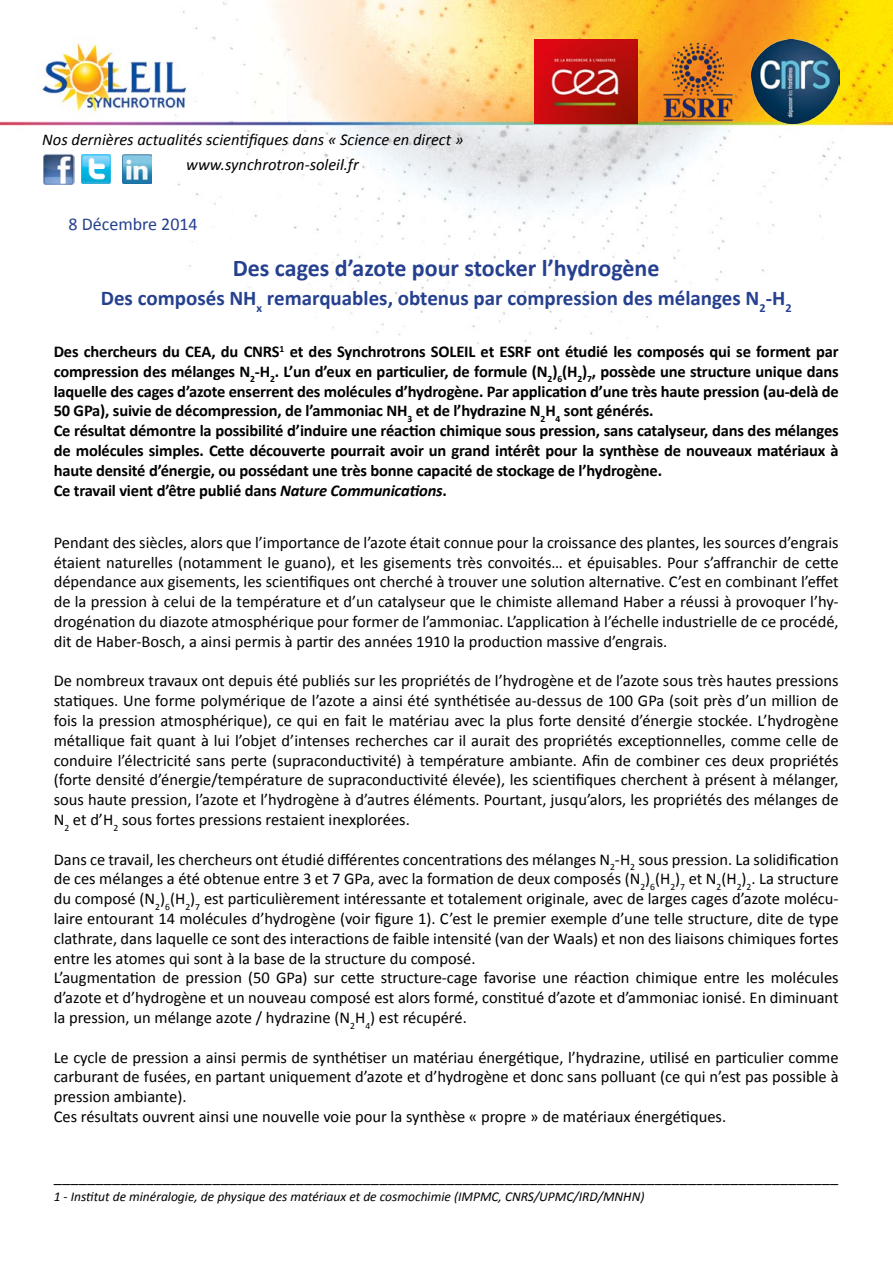
<style>
.page{position:relative;width:893px;height:1263px;background:#fff}
.page>*{position:absolute;margin:0;border:0;box-sizing:border-box;transform-origin:0 0}
.t1{font:700 24px "Calibri";color:#25408f}
.t2{font:700 21px "Calibri";color:#25408f}
.t3{font:18px "Calibri";color:#25408f}
.t4{font:16.5px/19.8px "Calibri";color:#000;text-align:justify}
.t5{font:700 16.5px/19.8px "Calibri";letter-spacing:-.01em;color:#000}
.t6{font:italic 16.5px "Calibri";color:#000}
.t7{font:italic 13.5px "Calibri";color:#000}
.s1{font-style:italic}
</style>
<div class="page">
<img style="left:0;top:0;width:893px;height:372px">
<img style="left:43px;top:154px;width:31px;height:31px">
<img style="left:81px;top:155px;width:29px;height:29px">
<img style="left:122px;top:155px;width:29px;height:29px">
<img style="left:752px;top:39px;width:87px;height:84px">
<img style="left:534px;top:39px;width:103px;height:84px">
<img style="left:660px;top:39px;width:76px;height:84px">
<p class="t6" style="left:42px;top:128px;width:423px">Nos dernières actualités scientifiques dans « Science en direct »</p>
<p class="t6" style="left:186px;top:154px;width:174px">www.synchrotron-soleil.fr</p>
<p class="t3" style="left:69px;top:213px;width:131px">8 Décembre 2014</p>
<h1 class="t1" style="left:233px;top:253px;width:428px">Des cages d’azote pour stocker l’hydrogène</h1>
<p class="t2" style="left:101px;top:284px;width:692px">Des composés NH<sub>x</sub> remarquables, obtenus par compression des mélanges N<sub>2</sub>-H<sub>2</sub></p>
<p class="t5" style="left:54px;top:342px;width:787px">Des chercheurs du CEA, du CNRS<sup>1</sup> et des Synchrotrons SOLEIL et ESRF ont étudié les composés qui se forment par compression des mélanges N<sub>2</sub>-H<sub>2</sub>. L’un d’eux en particulier, de formule (N<sub>2</sub>)<sub>6</sub>(H<sub>2</sub>)<sub>7</sub>, possède une structure unique dans laquelle des cages d’azote enserrent des molécules d’hydrogène. Par application d’une très haute pression (au-delà de 50 GPa), suivie de décompression, de l’ammoniac NH<sub>3</sub> et de l’hydrazine N<sub>2</sub>H<sub>4</sub> sont générés.<br>Ce résultat démontre la possibilité d’induire une réaction chimique sous pression, sans catalyseur, dans des mélanges de molécules simples. Cette découverte pourrait avoir un grand intérêt pour la synthèse de nouveaux matériaux à haute densité d’énergie, ou possédant une très bonne capacité de stockage de l’hydrogène.<br>Ce travail vient d’être publié dans <span class="s1">Nature Communications</span>.</p>
<p class="t4" style="left:54px;top:532px;width:786px">Pendant des siècles, alors que l’importance de l’azote était connue pour la croissance des plantes, les sources d’engrais étaient naturelles (notamment le guano), et les gisements très convoités… et épuisables. Pour s’affranchir de cette dépendance aux gisements, les scientifiques ont cherché à trouver une solution alternative. C’est en combinant l’effet de la pression à celui de la température et d’un catalyseur que le chimiste allemand Haber a réussi à provoquer l’hy&shy;drogénation du diazote atmosphérique pour former de l’ammoniac. L’application à l’échelle industrielle de ce procédé, dit de Haber-Bosch, a ainsi permis à partir des années 1910 la production massive d’engrais.</p>
<p class="t4" style="left:54px;top:671px;width:786px">De nombreux travaux ont depuis été publiés sur les propriétés de l’hydrogène et de l’azote sous très hautes pressions statiques. Une forme polymérique de l’azote a ainsi été synthétisée au-dessus de 100 GPa (soit près d’un million de fois la pression atmosphérique), ce qui en fait le matériau avec la plus forte densité d’énergie stockée. L’hydrogène métallique fait quant à lui l’objet d’intenses recherches car il aurait des propriétés exceptionnelles, comme celle de conduire l’électricité sans perte (supraconductivité) à température ambiante. Afin de combiner ces deux propriétés (forte densité d’énergie/température de supraconductivité élevée), les scientifiques cherchent à présent à mélanger, sous haute pression, l’azote et l’hydrogène à d’autres éléments. Pourtant, jusqu’alors, les propriétés des mélanges de N<sub>2</sub> et d’H<sub>2</sub> sous fortes pressions restaient inexplorées.</p>
<p class="t4" style="left:54px;top:849px;width:786px;text-align:left">Dans ce travail, les chercheurs ont étudié différentes concentrations des mélanges N<sub>2</sub>-H<sub>2</sub> sous pression. La solidification de ces mélanges a été obtenue entre 3 et 7 GPa, avec la formation de deux composés (N<sub>2</sub>)<sub>6</sub>(H<sub>2</sub>)<sub>7</sub> et N<sub>2</sub>(H<sub>2</sub>)<sub>2</sub>. La structure du composé (N<sub>2</sub>)<sub>6</sub>(H<sub>2</sub>)<sub>7</sub> est particulièrement intéressante et totalement originale, avec de larges cages d’azote molécu&shy;laire entourant 14 molécules d’hydrogène (voir figure 1). C’est le premier exemple d’une telle structure, dite de type clathrate, dans laquelle ce sont des interactions de faible intensité (van der Waals) et non des liaisons chimiques fortes entre les atomes qui sont à la base de la structure du composé.<br>L’augmentation de pression (50 GPa) sur cette structure-cage favorise une réaction chimique entre les molécules d’azote et d’hydrogène et un nouveau composé est alors formé, constitué d’azote et d’ammoniac ionisé. En diminuant la pression, un mélange azote / hydrazine (N<sub>2</sub>H<sub>4</sub>) est récupéré.</p>
<p class="t4" style="left:54px;top:1047px;width:786px;text-align:left">Le cycle de pression a ainsi permis de synthétiser un matériau énergétique, l’hydrazine, utilisé en particulier comme carburant de fusées, en partant uniquement d’azote et d’hydrogène et donc sans polluant (ce qui n’est pas possible à pression ambiante).<br>Ces résultats ouvrent ainsi une nouvelle voie pour la synthèse « propre » de matériaux énergétiques.</p>
<p class="t4" style="left:54px;top:1166px;width:786px">______________________________________________________________________________________________</p>
<p class="t7" style="left:54px;top:1187px;width:592px">1 - Institut de minéralogie, de physique des matériaux et de cosmochimie (IMPMC, CNRS/UPMC/IRD/MNHN)</p>
</div>
